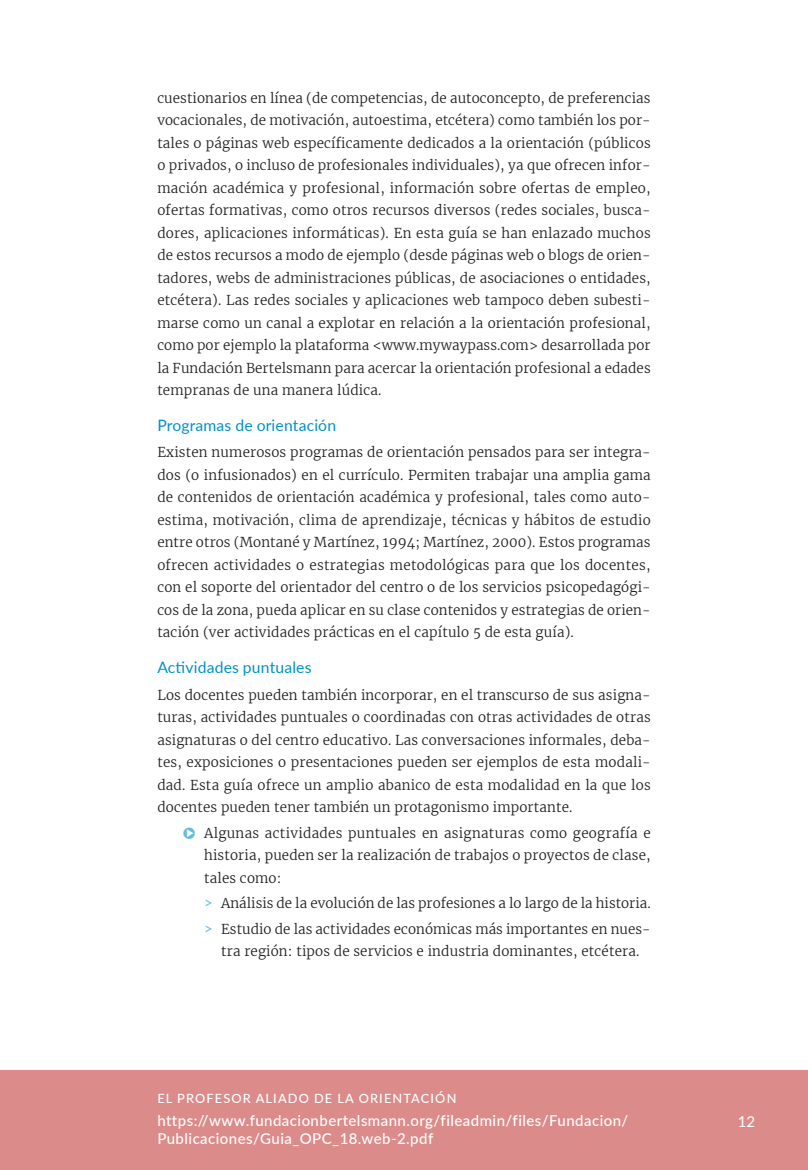
<style>
.page{position:relative;width:808px;height:1170px;background:#fff}
.page>*{position:absolute;margin:0;border:0;box-sizing:border-box;transform-origin:0 0}
.t1{font:15.75px "Lato";letter-spacing:.01em;color:#0092c3}
.t2{font:500 15px/18px "Lato";letter-spacing:.03em;color:#fff}
.t3{font:15px "Lato";color:#fff}
.t4{font:300 13.5px/22.5px "Merriweather";letter-spacing:.01em;color:#231f20;text-align:justify}
.t5{font:500 12.75px "Lato";letter-spacing:.09em;color:#fff}
.s1{font-family:"Lato";font-weight:400;font-size:15px;color:#65bed8}
</style>
<div class="page">
<div style="left:0;top:1069px;width:808px;height:100px;background:#dc8b8b"></div>
<p class="t4" style="left:157px;top:87px;width:495px">cuestionarios en línea (de competencias, de autoconcepto, de preferencias vocacionales, de motivación, autoestima, etcétera) como también los por&shy;tales o páginas web específicamente dedicados a la orientación (públicos o privados, o incluso de profesionales individuales), ya que ofrecen infor&shy;mación académica y profesional, información sobre ofertas de empleo, ofertas formativas, como otros recursos diversos (redes sociales, busca&shy;dores, aplicaciones informáticas). En esta guía se han enlazado muchos de estos recursos a modo de ejemplo (desde páginas web o blogs de orien&shy;tadores, webs de administraciones públicas, de asociaciones o entidades, etcétera). Las redes sociales y aplicaciones web tampoco deben subesti&shy;marse como un canal a explotar en relación a la orientación profesional, como por ejemplo la plataforma &lt;www.mywaypass.com&gt; desarrollada por la Fundación Bertelsmann para acercar la orientación profesional a edades tempranas de una manera lúdica.</p>
<p class="t1" style="left:157px;top:413px;width:180px">Programas de orientación</p>
<p class="t4" style="left:157px;top:441px;width:495px">Existen numerosos programas de orientación pensados para ser integra&shy;dos (o infusionados) en el currículo. Permiten trabajar una amplia gama de contenidos de orientación académica y profesional, tales como auto&shy;estima, motivación, clima de aprendizaje, técnicas y hábitos de estudio entre otros (Montané y Martínez, 1994; Martínez, 2000). Estos programas ofrecen actividades o estrategias metodológicas para que los docentes, con el soporte del orientador del centro o de los servicios psicopedagógi&shy;cos de la zona, pueda aplicar en su clase contenidos y estrategias de orien&shy;tación (ver actividades prácticas en el capítulo 5 de esta guía).</p>
<p class="t1" style="left:157px;top:655px;width:156px">Actividades puntuales</p>
<p class="t4" style="left:157px;top:683px;width:495px">Los docentes pueden también incorporar, en el transcurso de sus asigna&shy;turas, actividades puntuales o coordinadas con otras actividades de otras asignaturas o del centro educativo. Las conversaciones informales, deba&shy;tes, exposiciones o presentaciones pueden ser ejemplos de esta modali&shy;dad. Esta guía ofrece un amplio abanico de esta modalidad en la que los docentes pueden tener también un protagonismo importante.</p>
<p class="t4" style="left:204px;top:821px;width:448px">Algunas actividades puntuales en asignaturas como geografía e historia, pueden ser la realización de trabajos o proyectos de clase, tales como:</p>
<p class="t4" style="left:204px;top:890px;width:448px;line-height:25.5px"><span class="s1">&gt;</span> Análisis de la evolución de las profesiones a lo largo de la historia. <span class="s1">&gt;</span> Estudio de las actividades económicas más importantes en nues-</p>
<p class="t4" style="left:221px;top:939px;width:420px">tra región: tipos de servicios e industria dominantes, etcétera.</p>
<p class="t5" style="left:157px;top:1089px;width:301px">EL PROFESOR ALIADO DE LA ORIENTACIÓN</p>
<p class="t2" style="left:157px;top:1110px;width:473px">https://www.fundacionbertelsmann.org/fileadmin/files/Fundacion/<br>Publicaciones/Guia_OPC_18.web-2.pdf</p>
<p class="t3" style="left:738px;top:1110px;width:19px">12</p>
</div>
